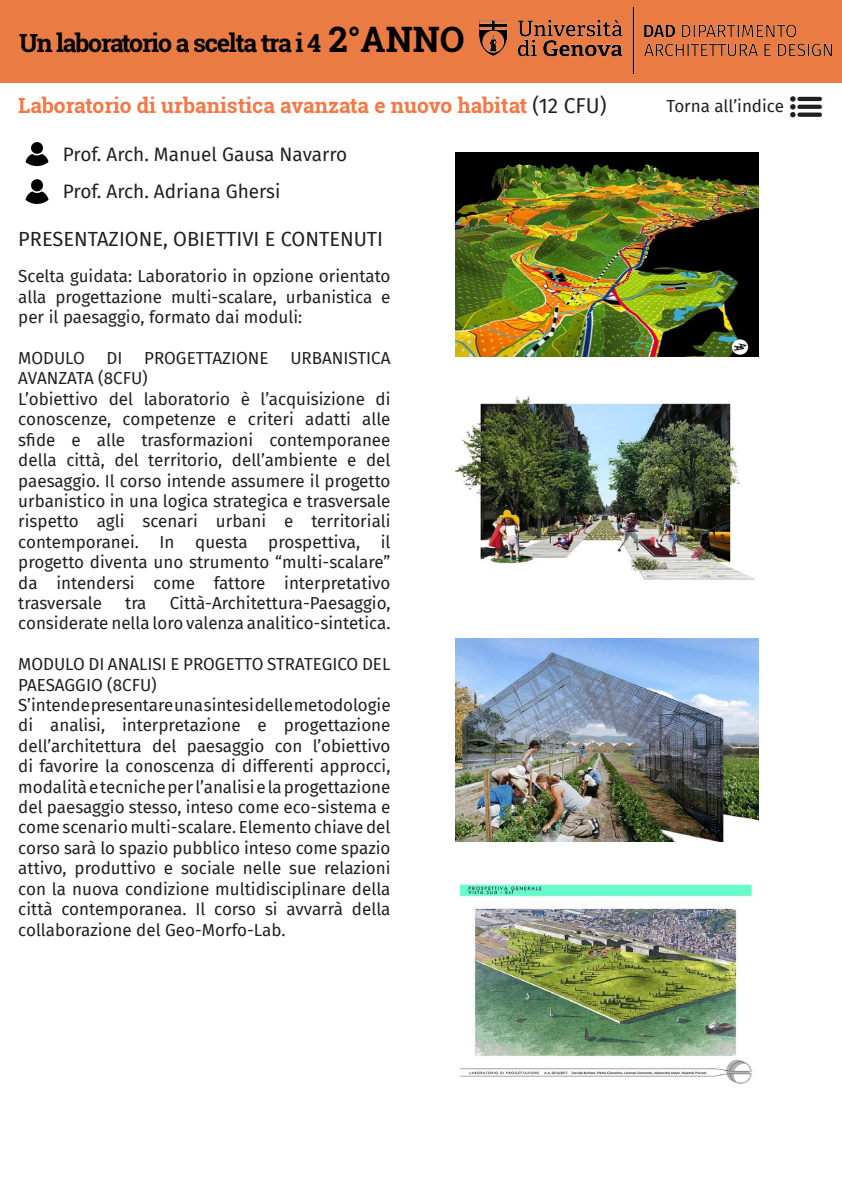
<style>
.page{position:relative;width:842px;height:1191px;background:#fff}
.page>*{position:absolute;margin:0;border:0;box-sizing:border-box;transform-origin:0 0}
.t1{font:700 25px "Roboto Slab";letter-spacing:-.05em;color:#000001}
.t2{font:700 21px "Roboto Slab";color:#f47846}
.t3{font:20px "Fira Sans";color:#231f20}
.t4{font:19px "Fira Sans";color:#231f20}
.t5{font:17px/20.4px "Fira Sans";color:#231f20;text-align:justify}
.s1{font-size:35px}
.s2{font-family:"Fira Sans";font-weight:400;color:#231f20}
</style>
<div class="page">
<div style="left:0;top:0;width:841px;height:82px;background:#ea7b42"></div>
<img style="left:790px;top:96px;width:32px;height:22px">
<img style="left:480px;top:8px;width:351px;height:65px">
<img style="left:25px;top:179px;width:24px;height:25px">
<img style="left:25px;top:142px;width:24px;height:25px">
<img style="left:455px;top:153px;width:303px;height:204px">
<img style="left:455px;top:395px;width:301px;height:185px">
<img style="left:455px;top:638px;width:303px;height:204px">
<img style="left:458px;top:880px;width:295px;height:204px">
<p class="t1" style="left:19px;top:26px;width:447px">Un laboratorio a scelta tra i 4 <span class="s1">2°ANNO</span></p>
<p class="t2" style="left:18px;top:91px;width:590px">Laboratorio di urbanistica avanzata e nuovo habitat <span class="s2">(12 CFU)</span></p>
<p class="t4" style="left:63px;top:139px;width:286px">Prof. Arch. Manuel Gausa Navarro</p>
<p class="t4" style="left:63px;top:177px;width:219px">Prof. Arch. Adriana Ghersi</p>
<p class="t3" style="left:18px;top:223px;width:366px">PRESENTAZIONE, OBIETTIVI E CONTENUTI</p>
<p class="t5" style="left:18px;top:266px;width:374px">Scelta guidata: Laboratorio in opzione orientato alla progettazione multi-scalare, urbanistica e per il paesaggio, formato dai moduli:</p>
<p class="t5" style="left:18px;top:347px;width:68px">MODULO</p>
<p class="t5" style="left:107px;top:347px;width:17px">DI</p>
<p class="t5" style="left:144px;top:347px;width:126px">PROGETTAZIONE</p>
<p class="t5" style="left:290px;top:347px;width:102px">URBANISTICA</p>
<p class="t5" style="left:18px;top:368px;width:131px">AVANZATA (8CFU)</p>
<p class="t5" style="left:18px;top:388px;width:374px">L’obiettivo del laboratorio è l’acquisizione di conoscenze, competenze e criteri adatti alle sfide e alle trasformazioni contemporanee della città, del territorio, dell’ambiente e del paesaggio. Il corso intende assumere il progetto urbanistico in una logica strategica e trasversale rispetto agli scenari urbani e territoriali contemporanei. In questa prospettiva, il progetto diventa uno strumento “multi-scalare” da intendersi come fattore interpretativo trasversale</p>
<p class="t5" style="left:18px;top:592px;width:374px;text-align:right">Città-Architettura-Paesaggio,<br>considerate nella loro valenza analitico-sintetica.</p>
<p class="t5" style="left:18px;top:653px;width:374px">MODULO DI ANALISI E PROGETTO STRATEGICO DEL<br>PAESAGGIO (8CFU)</p>
<p class="t5" style="left:18px;top:694px;width:374px">S’intende presentare una sintesi delle metodologie di analisi, interpretazione e progettazione dell’architettura del paesaggio con l’obiettivo di favorire la conoscenza di differenti approcci, modalità e tecniche per l’analisi e la progettazione del paesaggio stesso, inteso come eco-sistema e come scenario multi-scalare. Elemento chiave del corso sarà lo spazio pubblico inteso come spazio attivo, produttivo e sociale nelle sue relazioni con la nuova condizione multidisciplinare della città contemporanea. Il corso si avvarrà della collaborazione del Geo-Morfo-Lab.</p>
<p class="t5" style="left:125px;top:592px;width:23px">tra</p>
<p class="t5" style="left:666px;top:95px;width:119px">Torna all’indice</p>
</div>
